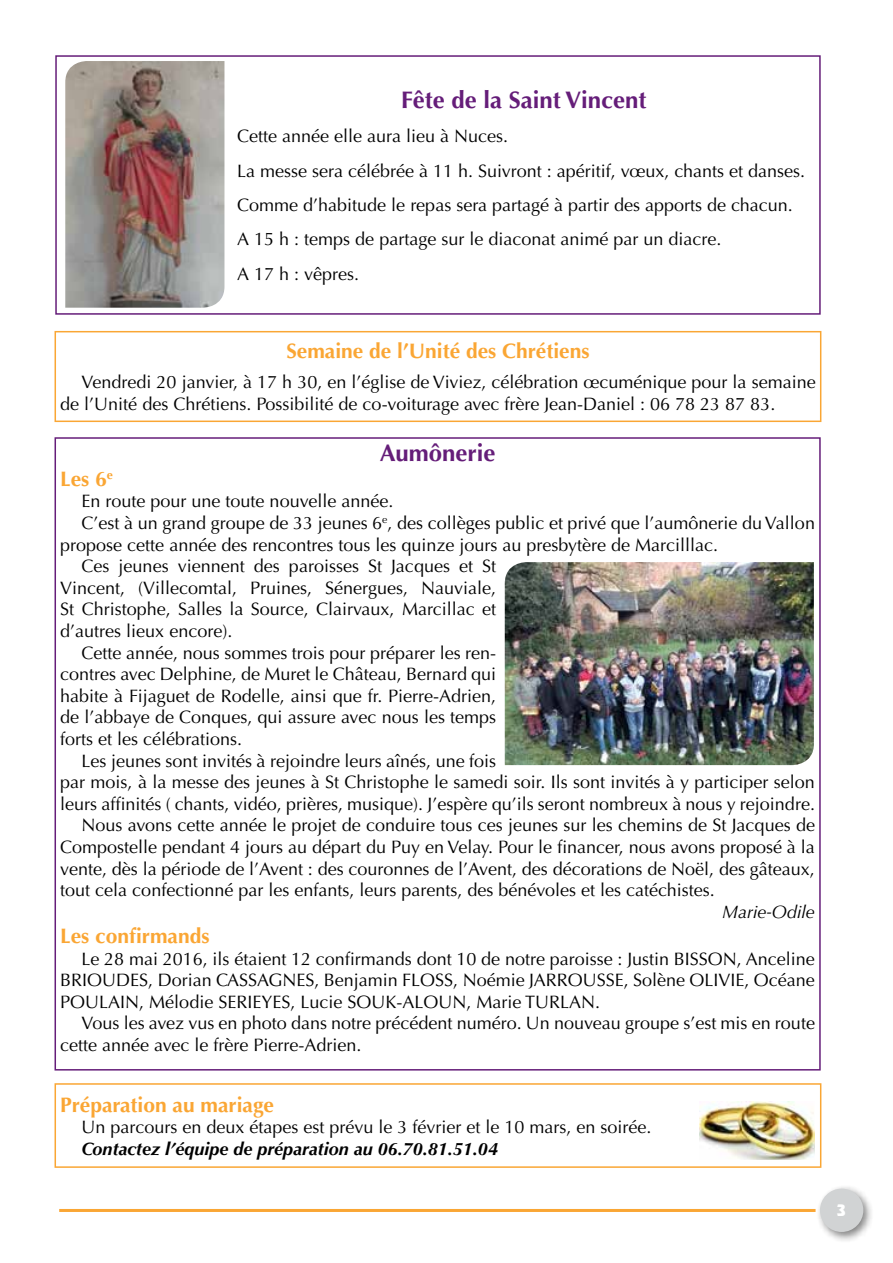
<style>
.page{position:relative;width:893px;height:1263px;background:#fff}
.page>*{position:absolute;margin:0;border:0;box-sizing:border-box;transform-origin:0 0}
.No_Spacing{font:700 24px "Optima LT Std";color:#651d79}
.No_Spacing-2{font:700 21px "Optima LT Std";color:#faa634}
.No_Spacing-3{font:18px/21.6px "Optima LT Std";color:#000}
.No_Spacing-4{font:italic 700 18px "Optima LT Std";color:#000}
.No_Spacing-5{font:italic 18px "Optima LT Std";color:#000}
.t1{font:14.25px "Revue Std";color:#fff}
</style>
<div class="page">
<hr style="left:59px;top:1209px;width:756px;height:3px;background:#faa634">
<div style="left:815px;top:1184px;width:59px;height:59px;background:#000;opacity:.5"></div>
<div style="left:820px;top:1188px;width:43px;height:44px;background:#d1d3d4;border-radius:50%"></div>
<div style="left:55px;top:55px;width:766px;height:260px;border:2px solid #651d79"></div>
<img style="left:65px;top:61px;width:159px;height:247px">
<div style="left:55px;top:331px;width:766px;height:91px;border:2px solid #faa634"></div>
<img style="left:505px;top:562px;width:309px;height:203px">
<img style="left:699px;top:1101px;width:116px;height:58px">
<div style="left:55px;top:1083px;width:766px;height:85px;border:2px solid #faa634"></div>
<p class="No_Spacing" style="left:401px;top:86px;width:247px">Fête de la Saint Vincent</p>
<p class="No_Spacing-3" style="left:237px;top:126px;width:272px">Cette année elle aura lieu à Nuces.</p>
<p class="No_Spacing-3" style="left:237px;top:160px;width:570px">La messe sera célébrée à 11 h. Suivront : apéritif, vœux, chants et danses.</p>
<p class="No_Spacing-3" style="left:237px;top:194px;width:557px">Comme d’habitude le repas sera partagé à partir des apports de chacun.</p>
<p class="No_Spacing-3" style="left:237px;top:229px;width:486px">A 15 h : temps de partage sur le diaconat animé par un diacre.</p>
<p class="No_Spacing-3" style="left:237px;top:263px;width:123px">A 17 h : vêpres.</p>
<p class="No_Spacing-2" style="left:286px;top:339px;width:305px">Semaine de l’Unité des Chrétiens</p>
<p class="No_Spacing-3" style="left:60px;top:372px;width:757px;text-indent:21px">Vendredi 20 janvier, à 17 h 30, en l’église de Viviez, célébration œcuménique pour la semaine de l’Unité des Chrétiens. Possibilité de co-voiturage avec frère Jean-Daniel : 06 78 23 87 83.</p>
<p class="No_Spacing" style="left:380px;top:438px;width:117px">Aumônerie</p>
<p class="No_Spacing-2" style="left:60px;top:466px;width:54px">Les 6<sup>e</sup></p>
<p class="No_Spacing-3" style="left:82px;top:491px;width:313px">En route pour une toute nouvelle année.</p>
<p class="No_Spacing-3" style="left:60px;top:512px;width:756px;text-indent:21px">C’est à un grand groupe de 33 jeunes 6<sup>e</sup>, des collèges public et privé que l’aumônerie du Vallon propose cette année des rencontres tous les quinze jours au presbytère de Marcilllac.</p>
<p class="No_Spacing-3" style="left:60px;top:556px;width:437px;text-align:justify;text-indent:21px">Ces jeunes viennent des paroisses St Jacques et St Vincent, (Villecomtal, Pruines, Sénergues, Nauviale, St Christophe, Salles la Source, Clairvaux, Marcillac et d’autres lieux encore).</p>
<p class="No_Spacing-3" style="left:60px;top:642px;width:437px;text-align:justify;text-indent:21px">Cette année, nous sommes trois pour préparer les ren&shy;contres avec Delphine, de Muret le Château, Bernard qui habite à Fijaguet de Rodelle, ainsi que fr. Pierre-Adrien, de l’abbaye de Conques, qui assure avec nous les temps forts et les célébrations.</p>
<p class="No_Spacing-3" style="left:60px;top:750px;width:756px;text-indent:21px">Les jeunes sont invités à rejoindre leurs aînés, une fois<br>par mois, à la messe des jeunes à St Christophe le samedi soir. Ils sont invités à y participer selon leurs affinités ( chants, vidéo, prières, musique). J’espère qu’ils seront nombreux à nous y rejoindre.</p>
<p class="No_Spacing-3" style="left:60px;top:815px;width:756px;text-align:justify;text-indent:21px">Nous avons cette année le projet de conduire tous ces jeunes sur les chemins de St Jacques de Compostelle pendant 4 jours au départ du Puy en Velay. Pour le financer, nous avons proposé à la vente, dès la période de l’Avent : des couronnes de l’Avent, des décorations de Noël, des gâteaux, tout cela confectionné par les enfants, leurs parents, des bénévoles et les catéchistes.</p>
<p class="No_Spacing-5" style="left:722px;top:901px;width:94px">Marie-Odile</p>
<p class="No_Spacing-2" style="left:60px;top:924px;width:151px">Les confirmands</p>
<p class="No_Spacing-3" style="left:60px;top:948px;width:756px;text-align:justify;text-indent:21px">Le 28 mai 2016, ils étaient 12 confirmands dont 10 de notre paroisse : Justin BISSON, Anceline BRIOUDES, Dorian CASSAGNES, Benjamin FLOSS, Noémie JARROUSSE, Solène OLIVIE, Océane POULAIN, Mélodie SERIEYES, Lucie SOUK-ALOUN, Marie TURLAN.</p>
<p class="No_Spacing-3" style="left:60px;top:1013px;width:756px;text-indent:21px">Vous les avez vus en photo dans notre précédent numéro. Un nouveau groupe s’est mis en route cette année avec le frère Pierre-Adrien.</p>
<p class="No_Spacing-2" style="left:60px;top:1092px;width:215px">Préparation au mariage</p>
<p class="No_Spacing-3" style="left:82px;top:1116px;width:571px">Un parcours en deux étapes est prévu le 3 février et le 10 mars, en soirée.</p>
<p class="No_Spacing-4" style="left:82px;top:1138px;width:418px">Contactez l’équipe de préparation au 06.70.81.51.04</p>
<p class="t1" style="left:837px;top:1201px;width:10px">3</p>
</div>
